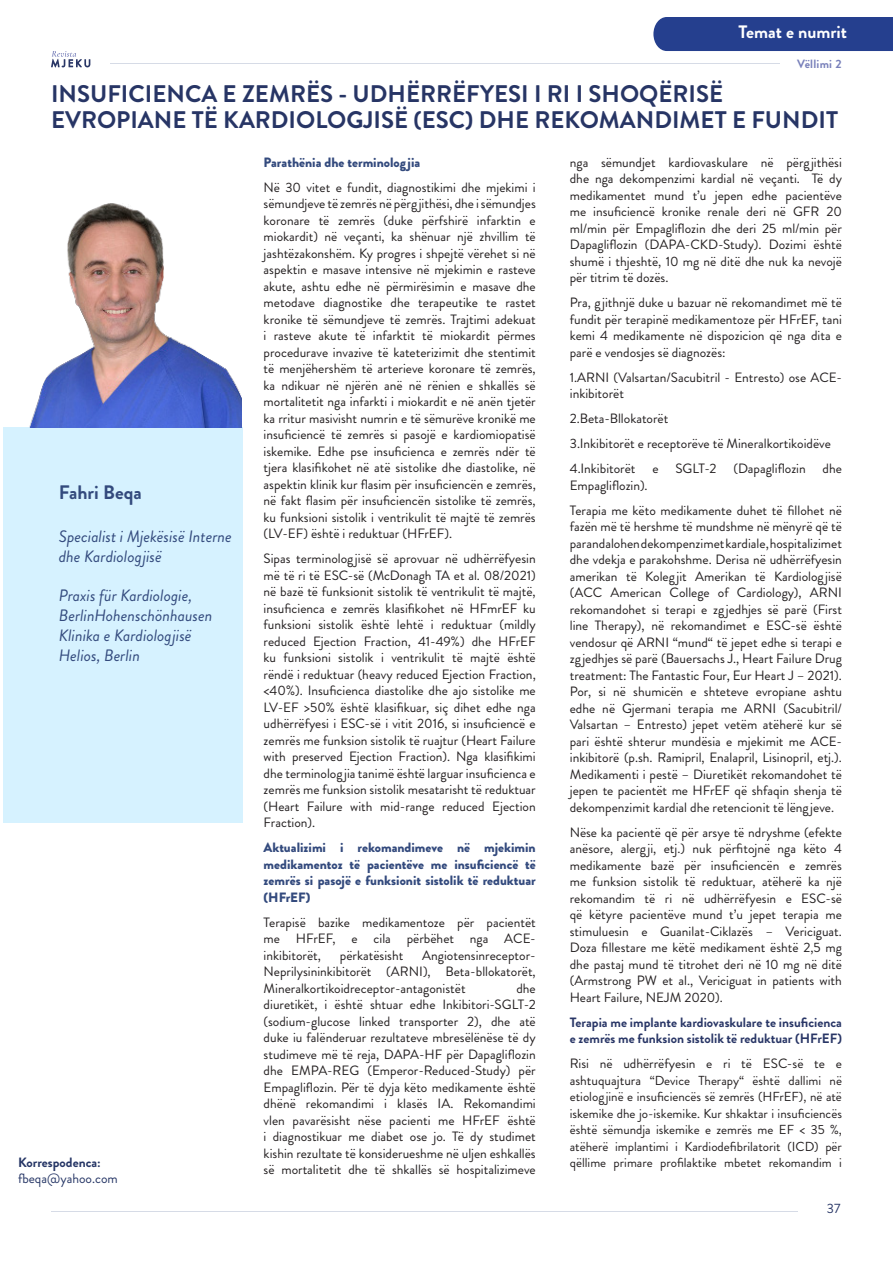
<style>
.page{position:relative;width:893px;height:1263px;background:#fff}
.page>*{position:absolute;margin:0;border:0;box-sizing:border-box;transform-origin:0 0}
.t1{font:700 24px "Brandon Grotesque";color:#273565}
.t2{font:700 19.5px "Brandon Grotesque";color:#334a7d}
.t3{font:700 18px "Brandon Grotesque";color:#fff}
.t4{font:italic 16.5px/19.8px "Brandon Grotesque";color:#334a7d}
.Paragraph_Style_1{font:13.5px/16.5px "Brandon Grotesque";color:#231f20;text-align:justify}
.Paragraph_Style_1-2{font:900 13.5px/16.5px "Brandon Grotesque";color:#334a7d;text-align:justify}
.Paragraph_Style_1-3{font:700 13.5px/16.5px "Brandon Grotesque";color:#293666}
.t5{font:13.5px "Brandon Grotesque";color:#253565}
.t6{font:700 13.5px "Brandon Grotesque";color:#253565}
.t7{font:13.5px "Brandon Grotesque";color:#273565}
.Paragraph_Style_1-4{font:13.05px/16.5px "Brandon Grotesque";color:#231f20;text-align:justify}
.t8{font:700 12px "Brandon Grotesque";letter-spacing:.02em;color:#7880ba}
.s1{font-size:13.5px}
</style>
<div class="page">
<hr style="left:111px;top:63px;width:669px;height:1px;background:#d6dbe6">
<svg style="left:51px;top:51px;width:39px;height:17px"></svg>
<hr style="left:51px;top:1211px;width:746px;height:1px;background:#d6dbe6">
<div style="left:653px;top:17px;width:240px;height:34px;background:#253f8e"></div>
<div style="left:3px;top:427px;width:240px;height:396px;background:#d6f2ff"></div>
<img style="left:29px;top:203px;width:212px;height:224px">
<p class="t3" style="left:738px;top:20px;width:110px">Temat e numrit</p>
<p class="t8" style="left:797px;top:55px;width:46px">Vëllimi 2</p>
<p class="t1" style="left:51px;top:76px;width:674px">INSUFICIENCA E ZEMRËS - UDHËRRËFYESI I RI I SHOQËRISË</p>
<p class="t1" style="left:51px;top:103px;width:788px">EVROPIANE TË KARDIOLOGJISË (ESC) DHE REKOMANDIMET E FUNDIT</p>
<p class="t2" style="left:59px;top:478px;width:85px">Fahri Beqa</p>
<p class="t4" style="left:59px;top:527px;width:174px">Specialist i Mjekësisë Interne dhe Kardiologjisë</p>
<p class="t4" style="left:59px;top:586px;width:135px">Praxis für Kardiologie,</p>
<p class="t4" style="left:59px;top:606px;width:155px">BerlinHohenschönhausen</p>
<p class="t4" style="left:59px;top:626px;width:134px">Klinika e Kardiologjisë</p>
<p class="t4" style="left:59px;top:645px;width:83px">Helios, Berlin</p>
<p class="t6" style="left:18px;top:1153px;width:84px">Korrespodenca:</p>
<p class="t5" style="left:18px;top:1169px;width:101px">fbeqa@yahoo.com</p>
<p class="Paragraph_Style_1-2" style="left:264px;top:154px;width:158px">Parathënia dhe terminolog jia</p>
<p class="Paragraph_Style_1" style="left:264px;top:179px;width:274px">Në 30 vitet e fundit, diagnostikimi dhe mjekimi i sëmundjeve të zemrës në përgjithësi, dhe i sëmundjes koronare të zemrës (duke përfshirë infarktin e miokardit) në veçanti, ka shënuar një zhvillim të jashtëzakonshëm. Ky progres i shpejtë vërehet si në aspektin e masave intensive në mjekimin e rasteve akute, ashtu edhe në përmirësimin e masave dhe metodave diagnostike dhe terapeutike te rastet kronike të sëmundjeve të zemrës. Trajtimi adekuat i rasteve akute të infarktit të miokardit përmes procedurave invazive të kateterizimit dhe stentimit të menjëhershëm të arterieve koronare të zemrës, ka ndikuar në njërën anë në rënien e shkallës së mortalitetit nga infarkti i miokardit e në anën tjetër ka rritur masivisht numrin e të sëmurëve kronikë me insuficiencë të zemrës si pasojë e kardiomiopatisë iskemike. Edhe pse insuficienca e zemrës ndër të tjera klasifikohet në atë sistolike dhe diastolike, në aspektin klinik kur flasim për insuficiencën e zemrës, në fakt flasim për insuficiencën sistolike të zemrës, ku funksioni sistolik i ventrikulit të majtë të zemrës (LV-EF) është i reduktuar (HFrEF).</p>
<p class="Paragraph_Style_1" style="left:264px;top:551px;width:274px">Sipas terminologjisë së aprovuar në udhërrëfyesin më të ri të ESC-së (McDonagh TA et al. 08/2021) në bazë të funksionit sistolik të ventrikulit të majtë, insuficienca e zemrës klasifikohet në HFmrEF ku funksioni sistolik është lehtë i reduktuar (mildly reduced Ejection Fraction, 41-49%) dhe HFrEF ku funksioni sistolik i ventrikulit të majtë është rëndë i reduktuar (heavy reduced Ejection Fraction, &lt;40%). Insuficienca diastolike dhe ajo sistolike me LV-EF &gt;50% është klasifikuar, siç dihet edhe nga udhërrëfyesi i ESC-së i vitit 2016, si insuficiencë e zemrës me funksion sistolik të ruajtur (Heart Failure with preserved Ejection Fraction). Nga klasifikimi dhe terminologjia tanimë është larguar insuficienca e zemrës me funksion sistolik mesatarisht të reduktuar (Heart Failure with mid-range reduced Ejection Fraction).</p>
<p class="Paragraph_Style_1-2" style="left:264px;top:840px;width:274px">Aktualizimi i rekomandimeve në mjekimin medikamentoz të pacientëve me insuficiencë të zemrës si pasojë e funksionit sistolik të reduktuar (HFrEF)</p>
<p class="Paragraph_Style_1" style="left:264px;top:914px;width:274px">Terapisë bazike medikamentoze për pacientët me HFrEF, e cila përbëhet nga ACE&shy;inkibitorët,</p>
<p class="Paragraph_Style_1" style="left:264px;top:947px;width:274px;text-indent:159px">Angiotensinreceptor-Neprilysininkibitorët (ARNI), Beta-bllokatorët, Mineralkortikoidreceptor-antagonistët</p>
<p class="Paragraph_Style_1" style="left:340px;top:947px;width:65px">përkatësisht</p>
<p class="Paragraph_Style_1" style="left:264px;top:980px;width:274px;text-indent:253px">dhe diuretikët, i është shtuar edhe Inkibitori-SGLT-2 (sodium-glucose linked transporter 2), dhe atë duke iu falënderuar rezultateve mbresëlënëse të dy studimeve më të reja, DAPA-HF për Dapagliflozin dhe EMPA-REG (Emperor-Reduced-Study) për Empagliflozin. Për të dyja këto medikamente është dhënë rekomandimi i klasës IA. Rekomandimi vlen pavarësisht nëse pacienti me HFrEF është i diagnostikuar me diabet ose jo. Të dy studimet kishin rezultate të konsiderueshme në uljen eshkallës së mortalitetit dhe të shkallës së hospitalizimeve</p>
<p class="Paragraph_Style_1" style="left:570px;top:154px;width:274px">nga sëmundjet kardiovaskulare në përgjithësi dhe nga dekompenzimi kardial në veçanti. Të dy medikamentet mund t’u jepen edhe pacientëve me insuficiencë kronike renale deri në GFR 20 ml/min për Empagliflozin dhe deri 25 ml/min për Dapagliflozin (DAPA-CKD-Study). Dozimi është shumë i thjeshtë, 10 mg në ditë dhe nuk ka nevojë për titrim të dozës.</p>
<p class="Paragraph_Style_1" style="left:570px;top:295px;width:274px">Pra, gjithnjë duke u bazuar në rekomandimet më të fundit për terapinë medikamentoze për HFrEF, tani kemi 4 medikamente në dispozicion që nga dita e parë e vendosjes së diagnozës:</p>
<p class="Paragraph_Style_1" style="left:570px;top:369px;width:274px">1.ARNI (Valsartan/Sacubitril - Entresto) ose ACE&shy;inkibitorët</p>
<p class="Paragraph_Style_1" style="left:570px;top:411px;width:100px">2.Beta-Bllokatorët</p>
<p class="Paragraph_Style_1" style="left:570px;top:436px;width:263px">3.Inkibitorët e receptorëve të Mineralkortikoidëve</p>
<p class="Paragraph_Style_1" style="left:570px;top:461px;width:274px">4.Inkibitorët e SGLT-2 (Dapagliflozin dhe<br>Empagliflozin).</p>
<p class="Paragraph_Style_1" style="left:570px;top:502px;width:274px">Terapia me këto medikamente duhet të fillohet në fazën më të hershme të mundshme në mënyrë që të parandalohen dekompenzimet kardiale, hospitalizimet dhe vdekja e parakohshme. Derisa në udhërrëfyesin amerikan të Kolegjit Amerikan të Kardiologjisë (ACC American College of Cardiology), ARNI rekomandohet si terapi e zgjedhjes së parë (First line Therapy), në rekomandimet e ESC-së është vendosur që ARNI “mund“ të jepet edhe si terapi e zgjedhjes së parë (Bauersachs J., Heart Failure Drug treatment: The Fantastic Four, Eur Heart J – 2021).<br>Por, si në shumicën e shteteve evropiane ashtu edhe në Gjermani terapia me ARNI (Sacubitril/ Valsartan – Entresto) jepet vetëm atëherë kur së pari është shterur mundësia e mjekimit me ACE&shy;inkibitorë (p.sh. Ramipril, Enalapril, Lisinopril, etj.).<br>Medikamenti i pestë – Diuretikët rekomandohet të jepen te pacientët me HFrEF që shfaqin shenja të dekompenzimit kardial dhe retencionit të lëngjeve.</p>
<p class="Paragraph_Style_1" style="left:570px;top:824px;width:274px">Nëse ka pacientë që për arsye të ndryshme (efekte anësore, alergji, etj.) nuk përfitojnë nga këto 4 medikamente bazë për insuficiencën e zemrës me funksion sistolik të reduktuar, atëherë ka një rekomandim të ri në udhërrëfyesin e ESC-së që këtyre pacientëve mund t’u jepet terapia me stimuluesin e Guanilat-Ciklazës – Vericiguat.<br>Doza fillestare me këtë medikament është 2,5 mg dhe pastaj mund të titrohet deri në 10 mg në ditë (Armstrong PW et al., Vericiguat in patients with Heart Failure, NEJM 2020).</p>
<p class="Paragraph_Style_1-3" style="left:570px;top:1014px;width:274px">Terapia me implante kardiovaskulare te insuficienca e zemrës me funksion sistolik të reduktuar (HFrEF)</p>
<p class="Paragraph_Style_1" style="left:570px;top:1056px;width:274px">Risi në udhërrëfyesin e ri të ESC-së te e</p>
<p class="Paragraph_Style_1-4" style="left:570px;top:1072px;width:274px"><span class="s1">ashtuquajtura</span> “Device Therapy“ është dallimi në etiologjinë e insuficiencës së zemrës (HFrEF), në atë iskemike dhe jo-iskemike. Kur shkaktar i insuficiencës është sëmundja iskemike e zemrës me EF &lt; 35 %, atëherë implantimi i Kardiodefibrilatorit (ICD) për qëllime primare profilaktike mbetet rekomandim i</p>
<p class="t7" style="left:827px;top:1199px;width:15px">37</p>
</div>
